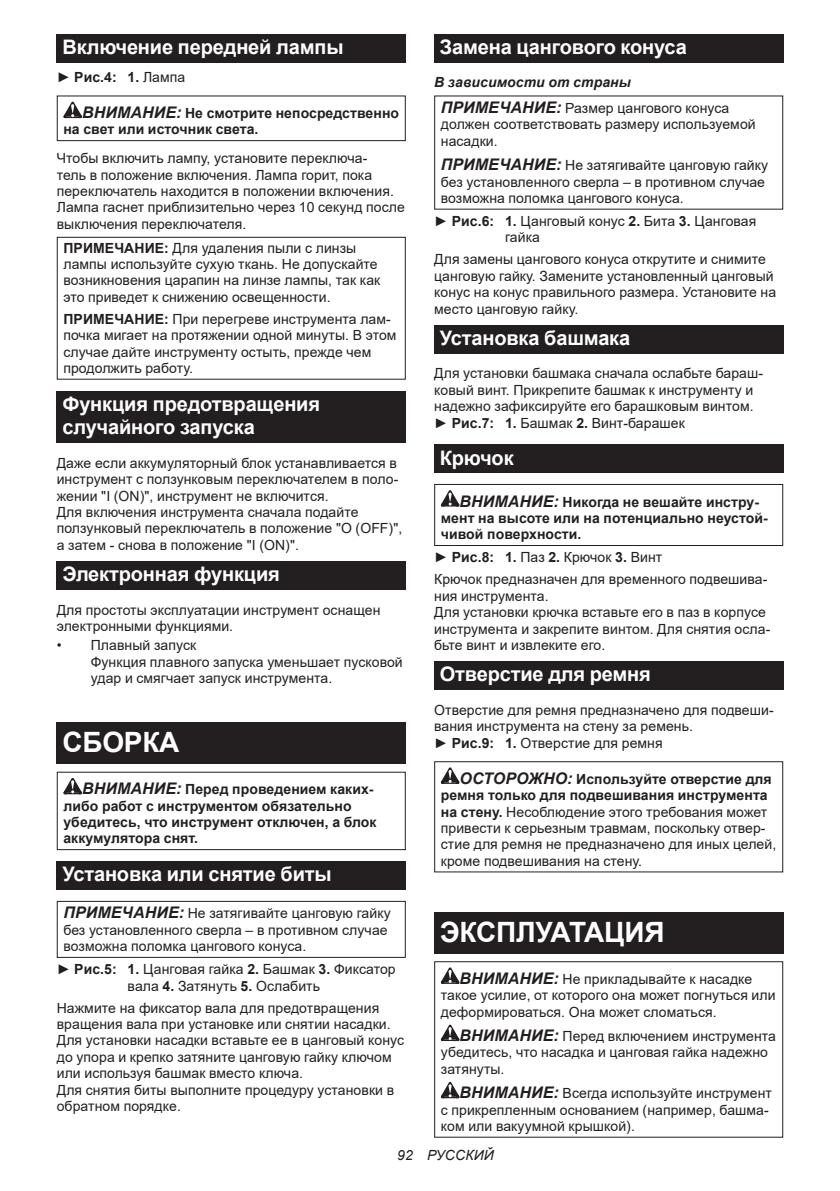
<style>
.page{position:relative;width:840px;height:1191px;background:#fff}
.page>*{position:absolute;margin:0;border:0;box-sizing:border-box;transform-origin:0 0}
.t1{font:700 28px "Arial";letter-spacing:-.01em;color:#fff}
.t2{font:700 20px/23.4px "Arial";letter-spacing:-.01em;color:#fff}
.t3{font:14px/16.4px "Arial";letter-spacing:.005em;color:#231f20}
.t4{font:700 14px/16.4px "Arial";letter-spacing:.005em;color:#231f20}
.t5{font:italic 14px "Arial";letter-spacing:.005em;color:#231f20}
.s1{font-weight:400}
.s2{font-style:italic;font-size:16px}
.s3{font-weight:700}
.s4{font-weight:700;font-style:italic;font-size:16px}
.s5{font-weight:700;font-style:italic}
</style>
<div class="page">
<div style="left:57px;top:34px;width:348px;height:29px;background:#231f20"></div>
<svg style="left:63px;top:102px;width:19px;height:16px"></svg>
<div style="left:57px;top:95px;width:348px;height:46px;border:1px solid #231f20"></div>
<div style="left:57px;top:237px;width:348px;height:143px;border:1px solid #231f20"></div>
<div style="left:57px;top:391px;width:348px;height:52px;background:#231f20"></div>
<div style="left:57px;top:561px;width:348px;height:28px;background:#231f20"></div>
<div style="left:57px;top:722px;width:348px;height:41px;background:#231f20"></div>
<svg style="left:63px;top:778px;width:19px;height:16px"></svg>
<div style="left:57px;top:771px;width:348px;height:79px;border:1px solid #231f20"></div>
<div style="left:57px;top:861px;width:348px;height:29px;background:#231f20"></div>
<div style="left:57px;top:901px;width:348px;height:57px;border:1px solid #231f20"></div>
<div style="left:434px;top:34px;width:348px;height:29px;background:#231f20"></div>
<div style="left:434px;top:325px;width:348px;height:28px;background:#231f20"></div>
<div style="left:434px;top:444px;width:348px;height:29px;background:#231f20"></div>
<svg style="left:440px;top:490px;width:19px;height:16px"></svg>
<div style="left:434px;top:484px;width:348px;height:62px;border:1px solid #231f20"></div>
<div style="left:434px;top:661px;width:348px;height:29px;background:#231f20"></div>
<svg style="left:440px;top:767px;width:19px;height:17px"></svg>
<div style="left:434px;top:761px;width:348px;height:111px;border:1px solid #231f20"></div>
<div style="left:434px;top:912px;width:348px;height:41px;background:#231f20"></div>
<svg style="left:440px;top:967px;width:19px;height:16px"></svg>
<svg style="left:440px;top:1024px;width:19px;height:17px"></svg>
<svg style="left:440px;top:1081px;width:19px;height:17px"></svg>
<div style="left:434px;top:961px;width:348px;height:176px;border:1px solid #231f20"></div>
<h2 class="t2" style="left:62px;top:36px;width:282px">Включение передней лампы</h2>
<p class="t4" style="left:57px;top:69px;width:130px"><span class="s1">►</span> Рис.4: 1. <span class="s1">Лампа</span></p>
<p class="t4" style="left:63px;top:105px;width:337px;text-indent:19px"><span class="s2">ВНИМАНИЕ:</span> Не смотрите непосредственно на свет или источник света.</p>
<p class="t3" style="left:57px;top:150px;width:349px">Чтобы включить лампу, установите переключа-<br>тель в положение включения. Лампа горит, пока переключатель находится в положении включения.<br>Лампа гаснет приблизительно через 10 секунд после выключения переключателя.</p>
<p class="t3" style="left:63px;top:239px;width:318px"><span class="s3">ПРИМЕЧАНИЕ:</span> Для удаления пыли с линзы лампы используйте сухую ткань. Не допускайте возникновения царапин на линзе лампы, так как это приведет к снижению освещенности.</p>
<p class="t3" style="left:63px;top:311px;width:334px"><span class="s3">ПРИМЕЧАНИЕ:</span> При перегреве инструмента лам&shy;почка мигает на протяжении одной минуты. В этом случае дайте инструменту остыть, прежде чем продолжить работу.</p>
<h2 class="t2" style="left:62px;top:392px;width:259px">Функция предотвращения случайного запуска</h2>
<p class="t3" style="left:57px;top:454px;width:347px">Даже если аккумуляторный блок устанавливается в инструмент с ползунковым переключателем в поло&shy;жении "I (ON)", инструмент не включится.<br>Для включения инструмента сначала подайте ползунковый переключатель в положение "O (OFF)", а затем - снова в положение "I (ON)".</p>
<h2 class="t2" style="left:62px;top:562px;width:219px">Электронная функция</h2>
<p class="t3" style="left:57px;top:601px;width:325px">Для простоты эксплуатации инструмент оснащен электронными функциями.</p>
<p class="t3" style="left:91px;top:637px;width:313px;text-indent:-34px">• Плавный запуск<br>Функция плавного запуска уменьшает пусковой удар и смягчает запуск инструмента.</p>
<h1 class="t1" style="left:62px;top:722px;width:118px">СБОРКА</h1>
<p class="t4" style="left:63px;top:781px;width:314px;text-indent:19px"><span class="s2">ВНИМАНИЕ:</span> Перед проведением каких&shy;либо работ с инструментом обязательно убедитесь, что инструмент отключен, а блок аккумулятора снят.</p>
<h2 class="t2" style="left:62px;top:863px;width:270px">Установка или снятие биты</h2>
<p class="t3" style="left:63px;top:905px;width:328px"><span class="s4">ПРИМЕЧАНИЕ:</span> Не затягивайте цанговую гайку без установленного сверла – в противном случае возможна поломка цангового конуса.</p>
<p class="t3" style="left:57px;top:961px;width:340px;text-align:center">► <span class="s3">Рис.5: 1.</span> Цанговая гайка <span class="s3">2.</span> Башмак <span class="s3">3.</span> Фиксатор вала <span class="s3">4.</span> Затянуть <span class="s3">5.</span> Ослабить</p>
<p class="t3" style="left:57px;top:999px;width:348px">Нажмите на фиксатор вала для предотвращения вращения вала при установке или снятии насадки.<br>Для установки насадки вставьте ее в цанговый конус до упора и крепко затяните цанговую гайку ключом или используя башмак вместо ключа.<br>Для снятия биты выполните процедуру установки в обратном порядке.</p>
<h2 class="t2" style="left:439px;top:36px;width:248px">Замена цангового конуса</h2>
<p class="t3" style="left:440px;top:70px;width:290px;line-height:25.6px;text-indent:-7px"><span class="s5">В зависимости от страны<br></span><span class="s4">ПРИМЕЧАНИЕ:</span> Размер цангового конуса</p>
<p class="t3" style="left:440px;top:116px;width:316px">должен соответствовать размеру используемой насадки.</p>
<p class="t3" style="left:440px;top:157px;width:328px"><span class="s4">ПРИМЕЧАНИЕ:</span> Не затягивайте цанговую гайку без установленного сверла – в противном случае возможна поломка цангового конуса.</p>
<p class="t3" style="left:504px;top:213px;width:253px;text-indent:-71px">► <span class="s3">Рис.6: 1.</span> Цанговый конус <span class="s3">2.</span> Бита <span class="s3">3.</span> Цанговая гайка</p>
<p class="t3" style="left:434px;top:251px;width:343px">Для замены цангового конуса открутите и снимите цанговую гайку. Замените установленный цанговый конус на конус правильного размера. Установите на место цанговую гайку.</p>
<h2 class="t2" style="left:439px;top:326px;width:192px">Установка башмака</h2>
<p class="t3" style="left:434px;top:365px;width:330px">Для установки башмака сначала ослабьте бараш&shy;ковый винт. Прикрепите башмак к инструменту и надежно зафиксируйте его барашковым винтом. ► <span class="s3">Рис.7: 1.</span> Башмак <span class="s3">2.</span> Винт-барашек</p>
<h2 class="t2" style="left:439px;top:446px;width:75px">Крючок</h2>
<p class="t4" style="left:440px;top:493px;width:328px;text-indent:19px"><span class="s2">ВНИМАНИЕ:</span> Никогда не вешайте инстру&shy;мент на высоте или на потенциально неустой&shy;чивой поверхности.</p>
<p class="t3" style="left:434px;top:546px;width:334px;line-height:22px">► <span class="s3">Рис.8: 1.</span> Паз <span class="s3">2.</span> Крючок <span class="s3">3.</span> Винт<br>Крючок предназначен для временного подвешива-</p>
<p class="t3" style="left:434px;top:587px;width:337px">ния инструмента.<br>Для установки крючка вставьте его в паз в корпусе инструмента и закрепите винтом. Для снятия осла&shy;бьте винт и извлеките его.</p>
<h2 class="t2" style="left:439px;top:663px;width:212px">Отверстие для ремня</h2>
<p class="t3" style="left:434px;top:701px;width:341px">Отверстие для ремня предназначено для подвеши&shy;вания инструмента на стену за ремень.<br>► <span class="s3">Рис.9: 1.</span> Отверстие для ремня</p>
<p class="t3" style="left:440px;top:770px;width:337px;text-indent:19px"><span class="s4">ОСТОРОЖНО:</span> <span class="s3">Используйте отверстие для ремня только для подвешивания инструмента на стену.</span> Несоблюдение этого требования может привести к серьезным травмам, поскольку отвер&shy;стие для ремня не предназначено для иных целей, кроме подвешивания на стену.</p>
<h1 class="t1" style="left:439px;top:912px;width:226px">ЭКСПЛУАТАЦИЯ</h1>
<p class="t3" style="left:440px;top:970px;width:336px;text-indent:19px"><span class="s4">ВНИМАНИЕ:</span> Не прикладывайте к насадке такое усилие, от которого она может погнуться или деформироваться. Она может сломаться.</p>
<p class="t3" style="left:440px;top:1027px;width:336px;text-indent:19px"><span class="s4">ВНИМАНИЕ:</span> Перед включением инструмента убедитесь, что насадка и цанговая гайка надежно затянуты.</p>
<p class="t3" style="left:440px;top:1085px;width:332px;text-indent:19px"><span class="s4">ВНИМАНИЕ:</span> Всегда используйте инструмент с прикрепленным основанием (например, башма&shy;ком или вакуумной крышкой).</p>
<p class="t5" style="left:397px;top:1146px;width:98px">92 РУССКИЙ</p>
</div>
